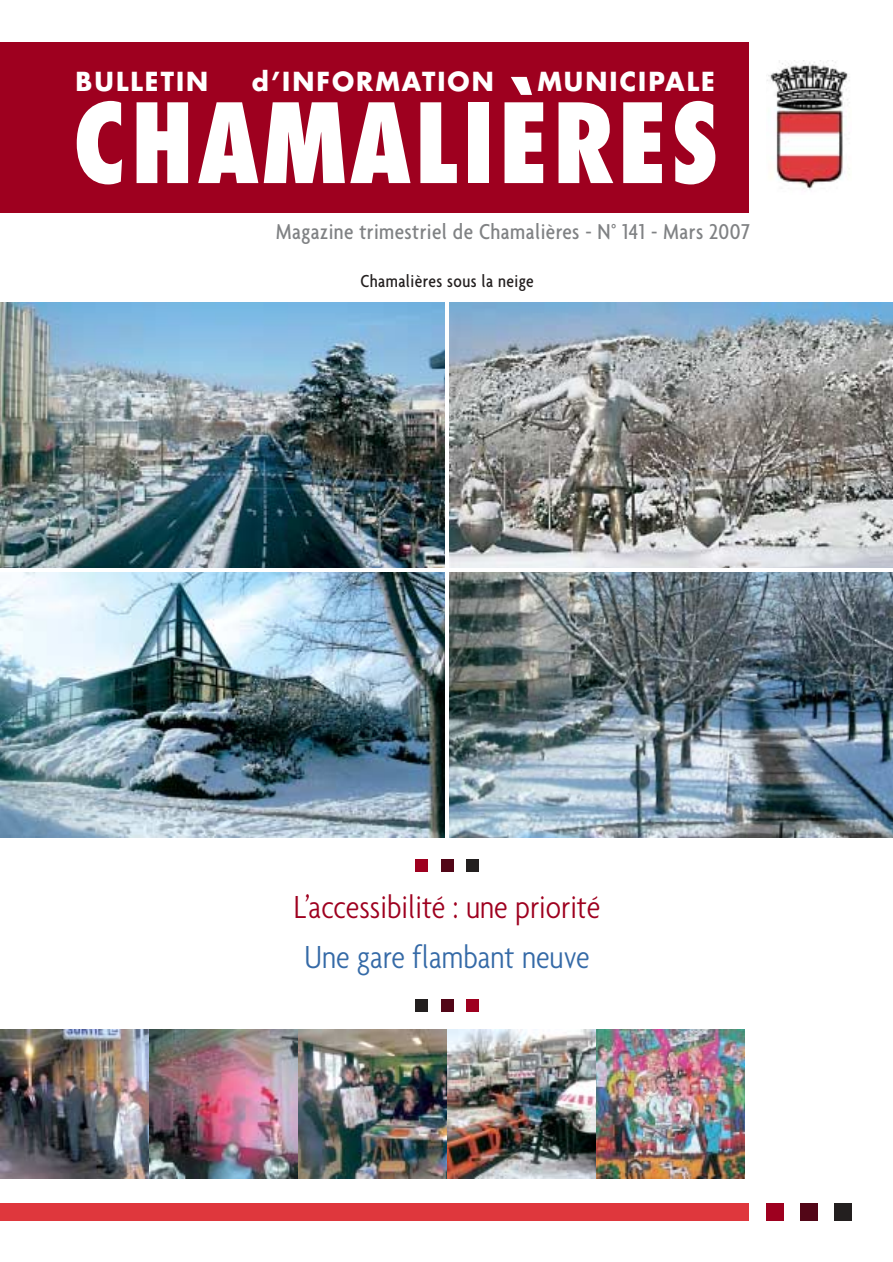
<style>
.page{position:relative;width:893px;height:1262px;background:#fff}
.page>*{position:absolute;margin:0;border:0;box-sizing:border-box;transform-origin:0 0}
.t1{font:800 condensed 107.1px "Futura";letter-spacing:.03em;color:#fff;scale:.95 1}
.t2{font:300 condensed 34.5px "Agenda";color:#9e001f}
.t3{font:300 condensed 34.5px "Agenda";color:#356aa7}
.t4{font:700 25.5px "Futura";letter-spacing:.08em;color:#fff}
.t5{font:500 condensed 23.25px "Agenda";letter-spacing:.02em;color:#808284}
.t6{font:500 condensed 18.75px "Agenda";letter-spacing:.025em;color:#231f1f}
</style>
<div class="page">
<img style="left:0;top:302px;width:445px;height:266px">
<img style="left:449px;top:302px;width:443px;height:266px">
<img style="left:0;top:572px;width:445px;height:266px">
<img style="left:449px;top:572px;width:443px;height:266px">
<div style="left:0;top:1203px;width:749px;height:17px;background:#df373d"></div>
<div style="left:800px;top:1203px;width:17px;height:17px;background:#520617"></div>
<div style="left:834px;top:1203px;width:17px;height:17px;background:#231f1f"></div>
<div style="left:766px;top:1203px;width:17px;height:17px;background:#9e001f"></div>
<img style="left:767px;top:61px;width:83px;height:129px">
<div style="left:0;top:43px;width:749px;height:170px;background:#9e001f"></div>
<img style="left:0;top:1029px;width:149px;height:149px">
<img style="left:149px;top:1029px;width:149px;height:149px">
<img style="left:298px;top:1029px;width:149px;height:149px">
<img style="left:447px;top:1029px;width:149px;height:149px">
<img style="left:596px;top:1029px;width:149px;height:149px">
<div style="left:440px;top:859px;width:13px;height:13px;background:#520617"></div>
<div style="left:466px;top:859px;width:13px;height:13px;background:#231f1f"></div>
<div style="left:415px;top:859px;width:13px;height:13px;background:#9e001f"></div>
<div style="left:440px;top:999px;width:13px;height:13px;background:#520617"></div>
<div style="left:415px;top:999px;width:13px;height:13px;background:#231f1f"></div>
<div style="left:466px;top:999px;width:13px;height:13px;background:#9e001f"></div>
<p class="t4" style="left:75px;top:70px;width:134px">BULLETIN</p>
<p class="t4" style="left:252px;top:70px;width:243px">d’INFORMATION</p>
<p class="t4" style="left:537px;top:70px;width:179px">MUNICIPALE</p>
<h1 class="t1" style="left:73px;top:98px;width:682px">CHAMALIÈRES</h1>
<p class="t5" style="left:276px;top:223px;width:475px">Magazine trimestriel de Chamalières - N° 141 - Mars 2007</p>
<p class="t6" style="left:360px;top:274px;width:175px">Chamalières sous la neige</p>
<h2 class="t2" style="left:294px;top:893px;width:308px">L’accessibilité : une priorité</h2>
<h2 class="t3" style="left:304px;top:944px;width:287px">Une gare flambant neuve</h2>
</div>
